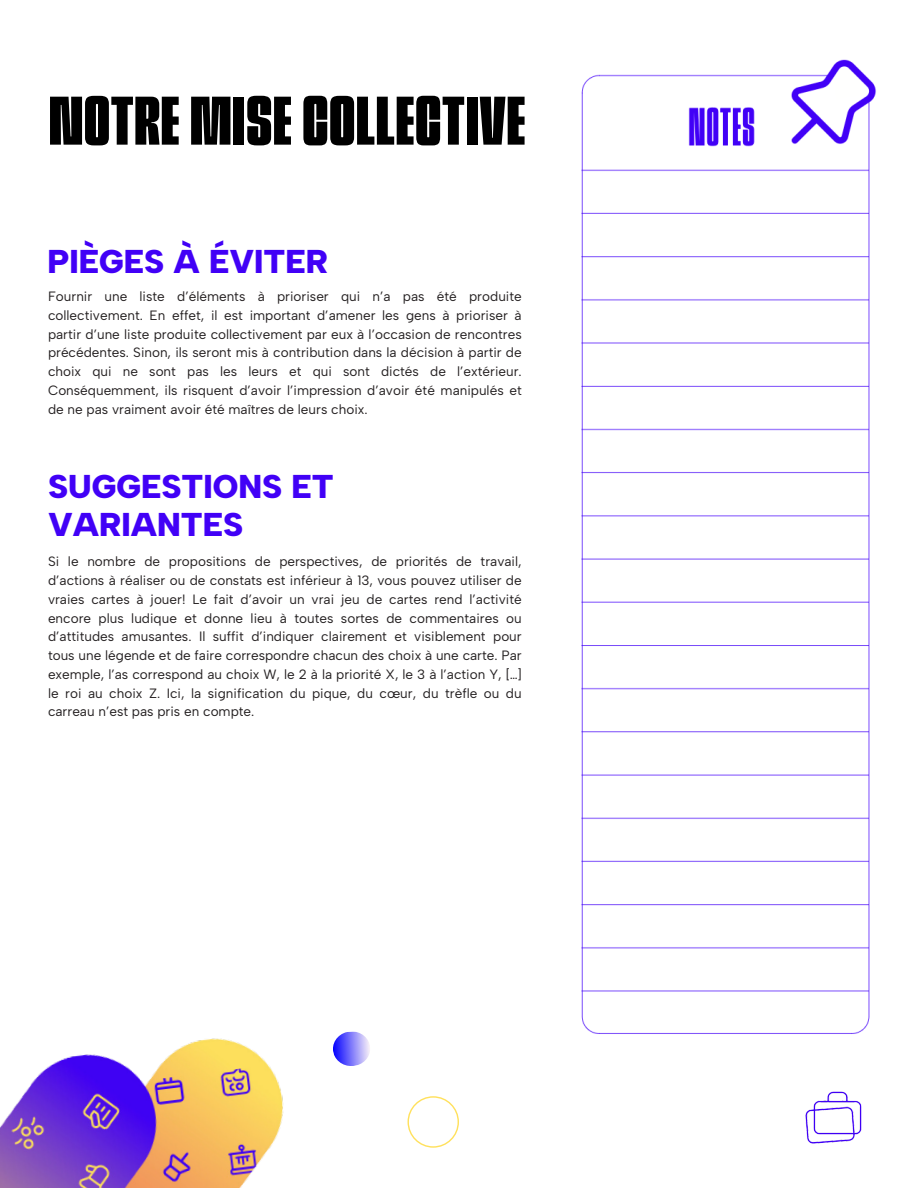
<style>
.page{position:relative;width:918px;height:1188px;background:#fff}
.page>*{position:absolute;margin:0;border:0;box-sizing:border-box;transform-origin:0 0}
.t1{font:600 64.5px "Superlumina";letter-spacing:.015em;color:#000}
.t2{font:900 33px/38.2px "Albert Sans";color:#4100f6}
.t3{font:13.5px/18.8px "Albert Sans";color:#231f20;text-align:justify}
</style>
<div class="page">
<img style="left:581px;top:59px;width:295px;height:975px">
<img style="left:0;top:1038px;width:284px;height:150px">
<img style="left:805px;top:1091px;width:57px;height:53px">
<svg style="left:408px;top:1096px;width:51px;height:52px"></svg>
<svg style="left:333px;top:1031px;width:37px;height:35px"></svg>
<p class="t1" style="left:49px;top:83px;width:478px">NOTRE MISE COLLECTIVE</p>
<p class="t2" style="left:48px;top:242px;width:282px">PIÈGES À ÉVITER</p>
<h1 class="t3" style="left:48px;top:287px;width:475px">Fournir une liste d’éléments à prioriser qui n’a pas été produite collectivement. En effet, il est important d’amener les gens à prioriser à partir d’une liste produite collectivement par eux à l’occasion de rencontres précédentes. Sinon, ils seront mis à contribution dans la décision à partir de choix qui ne sont pas les leurs et qui sont dictés de l’extérieur.<br>Conséquemment, ils risquent d’avoir l’impression d’avoir été manipulés et de ne pas vraiment avoir été maîtres de leurs choix.</h1>
<p class="t2" style="left:48px;top:467px;width:287px">SUGGESTIONS ET<br>VARIANTES</p>
<h2 class="t3" style="left:48px;top:552px;width:475px">Si le nombre de propositions de perspectives, de priorités de travail, d’actions à réaliser ou de constats est inférieur à 13, vous pouvez utiliser de vraies cartes à jouer! Le fait d’avoir un vrai jeu de cartes rend l’activité encore plus ludique et donne lieu à toutes sortes de commentaires ou d’attitudes amusantes. Il suffit d’indiquer clairement et visiblement pour tous une légende et de faire correspondre chacun des choix à une carte. Par exemple, l’as correspond au choix W, le 2 à la priorité X, le 3 à l’action Y, […] le roi au choix Z. Ici, la signification du pique, du cœur, du trèfle ou du carreau n’est pas pris en compte.</h2>
</div>
